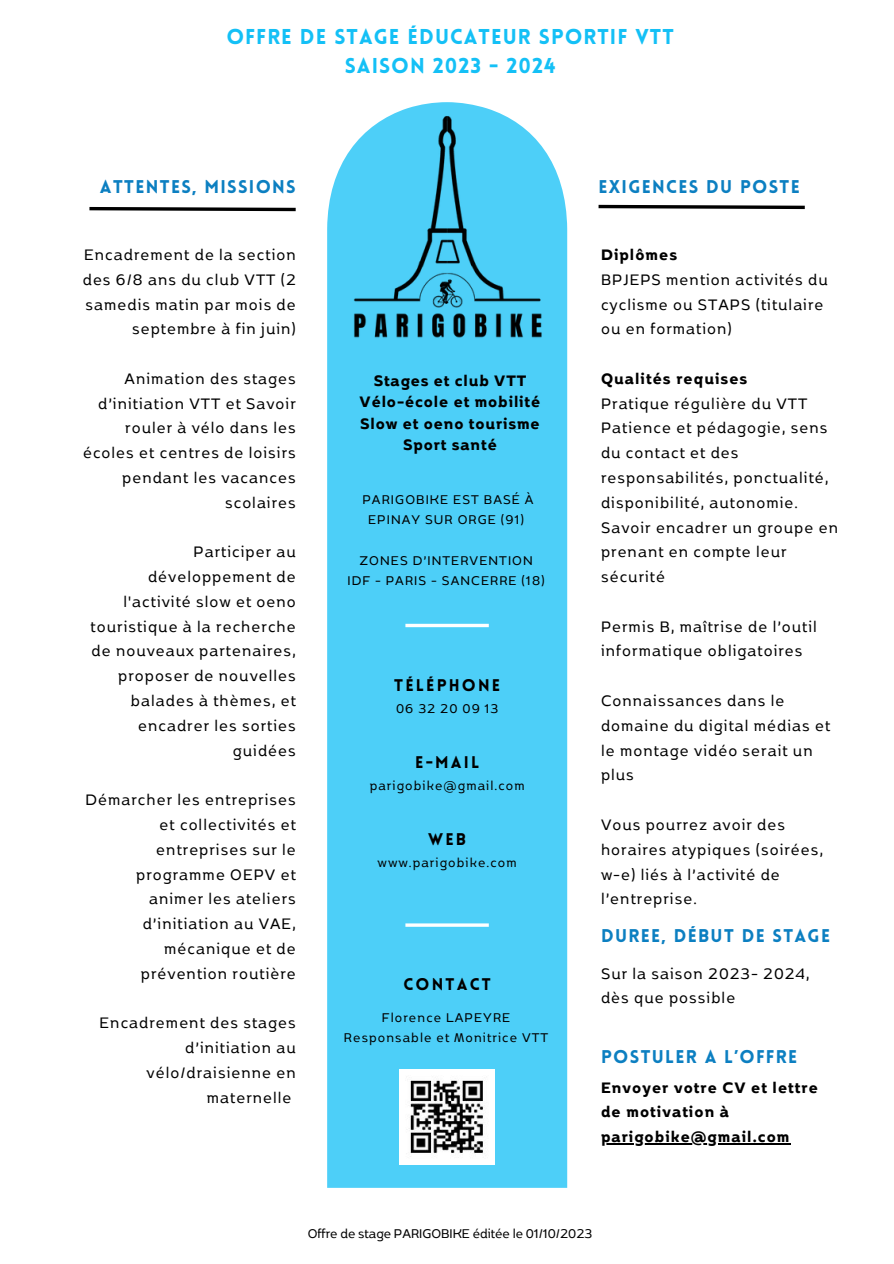
<style>
.page{position:relative;width:894px;height:1264px;background:#fff}
.page>*{position:absolute;margin:0;border:0;box-sizing:border-box;transform-origin:0 0}
.t1{font:900 21px/29.2px "Lovelo";letter-spacing:.05em;color:#14c0f6;text-align:center}
.t2{font:18px/24.8px "Boriboon";letter-spacing:.06em;color:#000}
.t3{font:700 18px/21.5px "Boriboon";letter-spacing:.06em;color:#000;text-align:center}
.t4{font:900 18px "Lovelo";letter-spacing:.075em;color:#0c7fc1}
.t5{font:900 16.5px "Lovelo";letter-spacing:.13em;color:#000}
.t6{font:15px/20.2px "Boriboon";letter-spacing:.075em;color:#000;text-align:center}
.t7{font:15px "Boriboon";color:#000}
</style>
<div class="page">
<div style="left:327px;top:102px;width:240px;height:1085px;background:#4dcff8"></div>
<hr style="left:405px;top:624px;width:83px;height:3px;background:#fff">
<hr style="left:405px;top:923px;width:83px;height:3px;background:#fff">
<svg style="left:89px;top:206px;width:207px;height:6px"></svg>
<svg style="left:598px;top:204px;width:207px;height:6px"></svg>
<img style="left:329px;top:108px;width:237px;height:238px">
<img style="left:400px;top:1069px;width:94px;height:95px">
<hr style="left:601px;top:1143px;width:189px;height:1px;background:#000">
<p class="t1" style="left:226px;top:22px;width:449px">OFFRE DE STAGE ÉDUCATEUR SPORTIF VTT<br>SAISON 2023 - 2024</p>
<p class="t4" style="left:100px;top:175px;width:197px">ATTENTES, MISSIONS</p>
<p class="t2" style="left:83px;top:241px;width:214px;text-align:right">Encadrement de la section des 6/8 ans du club VTT (2 samedis matin par mois de septembre à fin juin)</p>
<p class="t2" style="left:83px;top:365px;width:214px;text-align:right">Animation des stages d’initiation VTT et Savoir rouler à vélo dans les écoles et centres de loisirs pendant les vacances scolaires</p>
<p class="t2" style="left:91px;top:538px;width:207px;text-align:right">Participer au développement de l'activité slow et oeno touristique à la recherche de nouveaux partenaires, proposer de nouvelles balades à thèmes, et encadrer les sorties guidées</p>
<p class="t2" style="left:85px;top:786px;width:212px;text-align:right">Démarcher les entreprises et collectivités et entreprises sur le programme OEPV et animer les ateliers d’initiation au VAE, mécanique et de prévention routière</p>
<p class="t2" style="left:99px;top:1009px;width:198px;text-align:right">Encadrement des stages d’initiation au vélo/draisienne en maternelle</p>
<p class="t6" style="left:344px;top:1006px;width:206px">Florence LAPEYRE<br>Responsable et Monitrice VTT</p>
<p class="t3" style="left:359px;top:369px;width:182px">Stages et club VTT<br>Vélo-école et mobilité<br>Slow et oeno tourisme<br>Sport santé</p>
<p class="t6" style="left:362px;top:488px;width:172px">PARIGOBIKE EST BASÉ À<br>EPINAY SUR ORGE (91)</p>
<p class="t6" style="left:347px;top:549px;width:199px">ZONES D’INTERVENTION<br>IDF - PARIS - SANCERRE (18)</p>
<p class="t5" style="left:394px;top:674px;width:107px">TÉLÉPHONE</p>
<p class="t6" style="left:396px;top:698px;width:104px">06 32 20 09 13</p>
<p class="t5" style="left:415px;top:751px;width:65px">E-MAIL</p>
<p class="t6" style="left:369px;top:775px;width:156px">parigobike@gmail.com</p>
<p class="t5" style="left:428px;top:828px;width:39px">WEB</p>
<p class="t6" style="left:377px;top:852px;width:141px">www.parigobike.com</p>
<p class="t5" style="left:403px;top:974px;width:89px">CONTACT</p>
<p class="t4" style="left:598px;top:175px;width:203px">EXIGENCES DU POSTE</p>
<p class="t3" style="left:601px;top:243px;width:78px">Diplômes</p>
<p class="t2" style="left:601px;top:266px;width:228px">BPJEPS mention activités du cyclisme ou STAPS (titulaire ou en formation)</p>
<p class="t3" style="left:601px;top:367px;width:148px">Qualités requises</p>
<p class="t2" style="left:601px;top:390px;width:238px">Pratique régulière du VTT<br>Patience et pédagogie, sens du contact et des responsabilités, ponctualité, disponibilité, autonomie.<br>Savoir encadrer un groupe en prenant en compte leur sécurité</p>
<p class="t2" style="left:601px;top:613px;width:217px">Permis B, maîtrise de l’outil informatique obligatoires</p>
<p class="t2" style="left:601px;top:687px;width:231px">Connaissances dans le domaine du digital médias et le montage vidéo serait un plus</p>
<p class="t2" style="left:601px;top:811px;width:223px">Vous pourrez avoir des horaires atypiques (soirées, w-e) liés à l’activité de l’entreprise.</p>
<p class="t4" style="left:601px;top:924px;width:230px">DUREE, DÉBUT DE STAGE</p>
<p class="t2" style="left:601px;top:960px;width:210px">Sur la saison 2023- 2024, dès que possible</p>
<p class="t4" style="left:601px;top:1044px;width:198px">POSTULER A L’OFFRE</p>
<p class="t3" style="left:601px;top:1074px;width:218px;line-height:24.8px;text-align:left">Envoyer votre CV et lettre de motivation à parigobike@gmail.com</p>
<p class="t7" style="left:307px;top:1223px;width:286px">Offre de stage PARIGOBIKE éditée le 01/10/2023</p>
</div>
